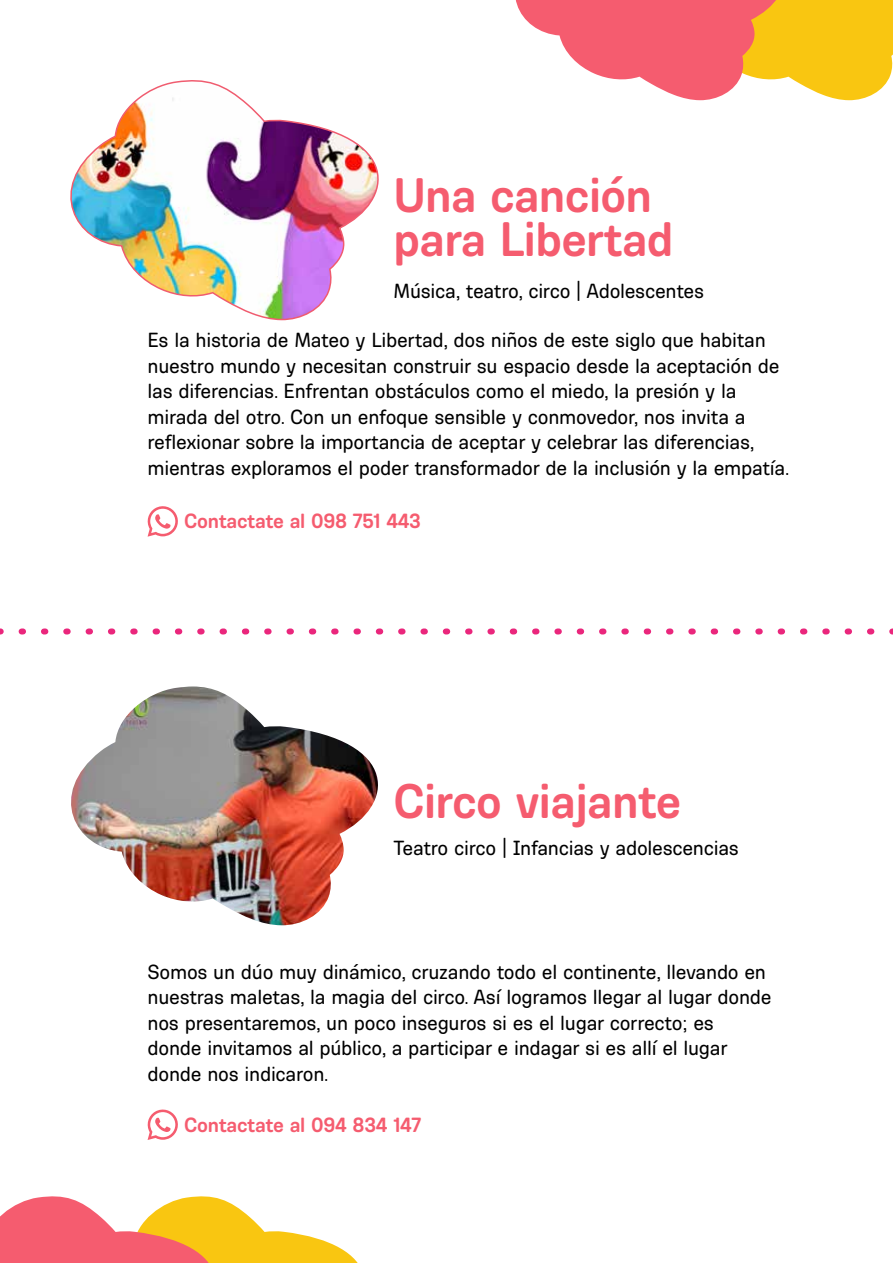
<style>
.page{position:relative;width:893px;height:1263px;background:#fff}
.page>*{position:absolute;margin:0;border:0;box-sizing:border-box;transform-origin:0 0}
.t1{font:700 49.5px/43.5px "Ciudadana";letter-spacing:-.015em;color:#f55c6f}
.t2{font:21px/25.5px "Ciudadana";letter-spacing:-.015em;color:#000}
.t3{font:700 21px "Ciudadana";letter-spacing:-.015em;color:#f55c6f}
</style>
<div class="page">
<svg style="left:515px;top:0;width:378px;height:100px"></svg>
<svg style="left:0;top:1196px;width:358px;height:67px"></svg>
<svg style="left:22px;top:628px;width:853px;height:6px"></svg>
<img style="left:70px;top:80px;width:309px;height:241px">
<svg style="left:147px;top:506px;width:31px;height:31px"></svg>
<img style="left:71px;top:686px;width:307px;height:239px">
<svg style="left:147px;top:1109px;width:31px;height:31px"></svg>
<h1 class="t1" style="left:394px;top:172px;width:281px">Una canción para Libertad</h1>
<p class="t2" style="left:394px;top:278px;width:312px">Música, teatro, circo | Adolescentes</p>
<p class="t2" style="left:148px;top:327px;width:643px">Es la historia de Mateo y Libertad, dos niños de este siglo que habitan nuestro mundo y necesitan construir su espacio desde la aceptación de las diferencias. Enfrentan obstáculos como el miedo, la presión y la mirada del otro. Con un enfoque sensible y conmovedor, nos invita a reflexionar sobre la importancia de aceptar y celebrar las diferencias, mientras exploramos el poder transformador de la inclusión y la empatía.</p>
<p class="t3" style="left:184px;top:509px;width:238px">Contactate al 098 751 443</p>
<h1 class="t1" style="left:394px;top:778px;width:289px">Circo viajante</h1>
<p class="t2" style="left:394px;top:835px;width:347px">Teatro circo | Infancias y adolescencias</p>
<p class="t2" style="left:148px;top:958px;width:626px">Somos un dúo muy dinámico, cruzando todo el continente, llevando en nuestras maletas, la magia del circo. Así logramos llegar al lugar donde nos presentaremos, un poco inseguros si es el lugar correcto; es donde invitamos al público, a participar e indagar si es allí el lugar donde nos indicaron.</p>
<p class="t3" style="left:184px;top:1112px;width:238px">Contactate al 094 834 147</p>
</div>
